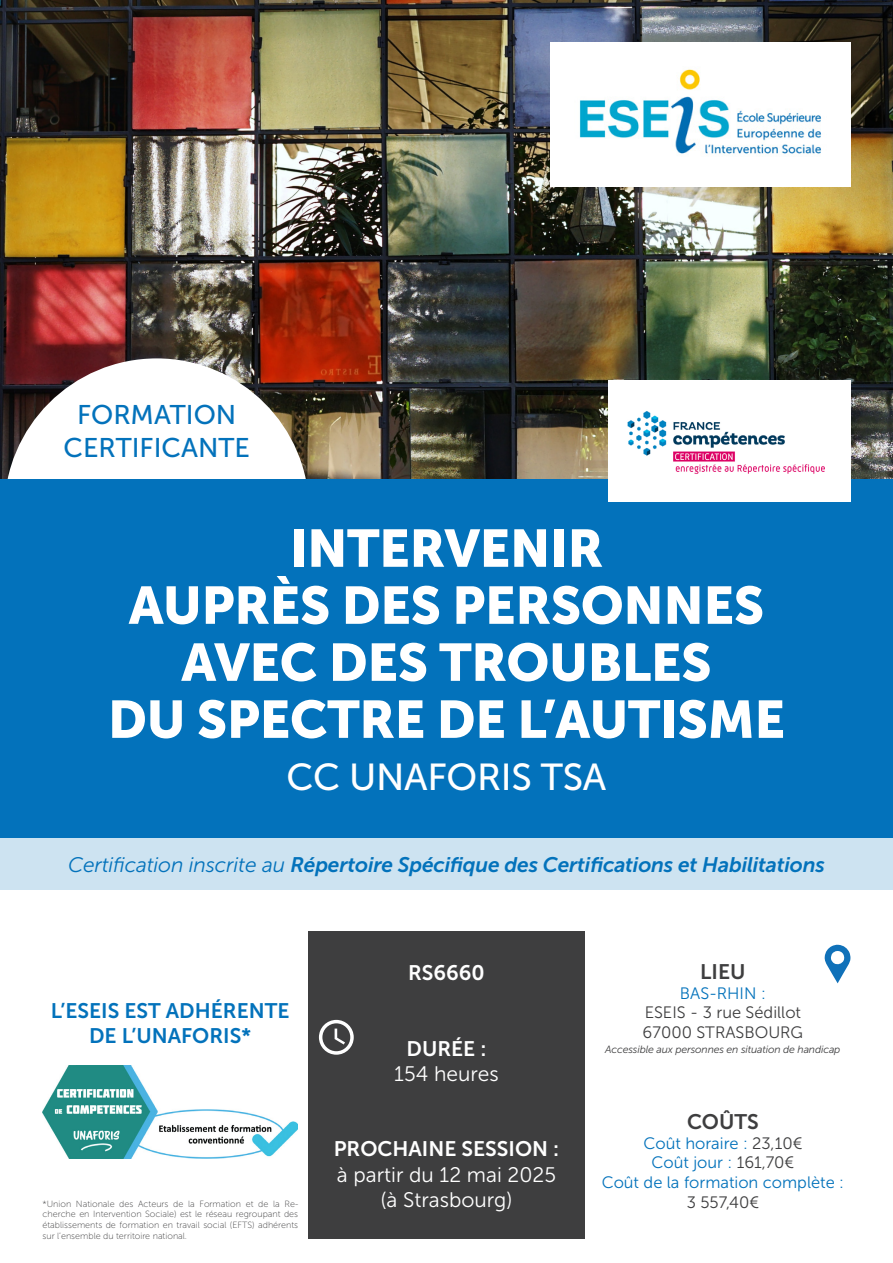
<style>
.page{position:relative;width:893px;height:1263px;background:#fff}
.page>*{position:absolute;margin:0;border:0;box-sizing:border-box;transform-origin:0 0}
.t1{font:52.5px/57px "Museo Sans 900";letter-spacing:-.01em;color:#fff;text-align:center}
.t2{font:37.5px "Museo Sans 500";letter-spacing:-.01em;color:#fff}
.t3{font:27px/33px "Museo Sans 500";color:#0372bb;text-align:center}
.t4{font:italic 21px "Museo Sans 700";letter-spacing:-.01em;color:#0372bb}
.t5{font:21px/25.2px "Museo Sans 300";color:#fff;text-align:center}
.t6{font:21px/25.2px "Museo Sans 700";color:#0372bb}
.t7{font:21px "Museo Sans 700";color:#fff}
.t8{font:21px "Museo Sans 700";color:#3e3e3f}
.t9{font:16.5px/19.8px "Museo Sans 300";color:#0372bb;text-align:center}
.t10{font:16.5px/19.8px "Museo Sans 300";color:#3e3e3f}
.t11{font:italic 10.5px "Museo Sans 300";letter-spacing:-.015em;color:#3e3e3f}
.t12{font:9px/10.8px "Museo Sans 100";color:#3e3e3f;text-align:justify}
.s1{font-family:"Museo Sans 300"}
.s2{color:#3e3e3f}
</style>
<div class="page">
<div style="left:308px;top:932px;width:277px;height:307px;background:#3e3e3f"></div>
<img style="left:0;top:0;width:893px;height:479px">
<img style="left:550px;top:43px;width:300px;height:144px">
<div style="left:4px;top:358px;width:305px;height:305px;background:#fff;border-radius:50%"></div>
<div style="left:0;top:479px;width:893px;height:359px;background:#0372bb"></div>
<svg style="left:825px;top:945px;width:25px;height:38px"></svg>
<svg style="left:319px;top:1020px;width:35px;height:35px"></svg>
<div style="left:0;top:838px;width:893px;height:51px;background:#cde3f1"></div>
<img style="left:609px;top:381px;width:241px;height:121px">
<img style="left:42px;top:1065px;width:255px;height:93px">
<h3 class="t3" style="left:64px;top:398px;width:188px">FORMATION<br>CERTIFICANTE</h3>
<h1 class="t1" style="left:108px;top:520px;width:679px">INTERVENIR<br>AUPRèS DES PERSONNES<br>AVEC DES TROUBLES<br>DU SPECTRE DE L’AUTISME</h1>
<h2 class="t2" style="left:287px;top:757px;width:321px">CC UNAFORI S TSA</h2>
<h3 class="t4" style="left:68px;top:853px;width:758px"><span class="s1">Certification inscrite au</span> Répertoire Spécifique des Certifications et Habilitations</h3>
<h3 class="t6" style="left:89px;top:998px;width:189px;text-indent:-38px">L’ESEIS EST ADHÉRENTE<br>DE L’UNAFORIS*</h3>
<p class="t12" style="left:43px;top:1198px;width:257px">*Union Nationale des Acteurs de la Formation et de la Re&shy;cherche en Intervention Sociale) est le réseau regroupant des établissements de formation en travail social (EFTS) adhérents sur l’ensemble du territoire national.</p>
<h3 class="t7" style="left:408px;top:961px;width:78px">RS6660</h3>
<h3 class="t7" style="left:406px;top:1036px;width:82px">DURÉE :</h3>
<h3 class="t5" style="left:394px;top:1061px;width:106px">154 heures</h3>
<h3 class="t7" style="left:334px;top:1137px;width:139px">PROCHAI NE SESSI</h3>
<h3 class="t7" style="left:515px;top:1137px;width:46px">ON :</h3>
<h3 class="t5" style="left:337px;top:1162px;width:221px">à partir du 12 mai 2025 (à Strasbourg)</h3>
<h3 class="t8" style="left:700px;top:960px;width:47px">LIEU</h3>
<h3 class="t9" style="left:680px;top:983px;width:87px">BAS-RHIN :</h3>
<h3 class="t10" style="left:643px;top:1003px;width:162px">ESEIS - 3 rue Sédillot<br>67000 STRASBOURG</h3>
<p class="t11" style="left:605px;top:1044px;width:237px">Accessible aux personnes en situation de handicap</p>
<h3 class="t8" style="left:687px;top:1110px;width:61px">COÛTS</h3>
<h3 class="t9" style="left:602px;top:1133px;width:244px">Coût horaire : <span class="s2">23,10€<br></span>Coût jour : <span class="s2">161,70€<br></span>Coût de la formation complète :</h3>
<h3 class="t10" style="left:687px;top:1192px;width:74px">3 557,40€</h3>
</div>
